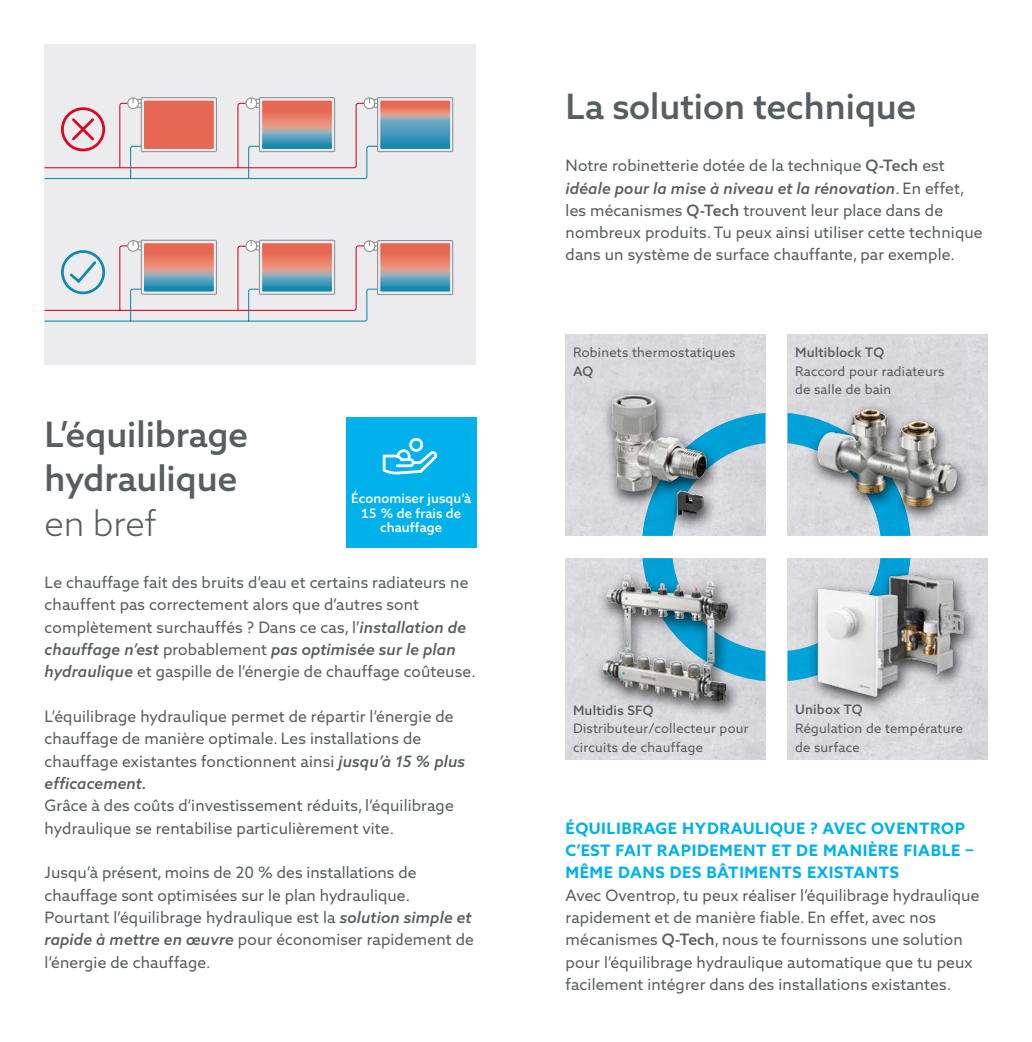
<style>
.page{position:relative;width:1032px;height:1042px;background:#fff}
.page>*{position:absolute;margin:0;border:0;box-sizing:border-box;transform-origin:0 0}
.t1{font:500 35px/44.6px "Azo Sans 2";color:#575e62}
.t2{font:300 35px "Azo Sans 2";color:#575e62}
.t3{font:15.75px/22.4px "Azo Sans 2";letter-spacing:.01em;color:#575e62}
.t4{font:700 15.75px/22.4px "Azo Sans 2";letter-spacing:.035em;color:#00b1eb}
.t5{font:13.12px/18.6px "Azo Sans 2";letter-spacing:.02em;color:#575e62}
.t6{font:500 13.12px/14.9px "Azo Sans 2";letter-spacing:.01em;color:#fff;text-align:center}
.t7{font:500 13.12px "Azo Sans 2";letter-spacing:.02em;color:#575e62}
.s1{font-weight:500;font-style:italic}
.s2{font-weight:500}
</style>
<div class="page">
<svg style="left:642px;top:413px;width:268px;height:268px"></svg>
<div style="left:808px;top:402px;width:163px;height:121px;background:#000;opacity:.75"></div>
<img style="left:816px;top:405px;width:143px;height:105px">
<div style="left:601px;top:388px;width:120px;height:144px;background:#000;opacity:.75"></div>
<img style="left:612px;top:395px;width:95px;height:96px">
<div style="left:593px;top:567px;width:149px;height:151px;background:#000;opacity:.75"></div>
<img style="left:603px;top:574px;width:62px;height:120px">
<div style="left:808px;top:568px;width:170px;height:145px;background:#000;opacity:.75"></div>
<img style="left:814px;top:569px;width:153px;height:135px">
<div style="left:45px;top:45px;width:431px;height:320px;background:#ececef"></div>
<div style="left:377px;top:97px;width:76px;height:55px;border:1px solid #8b9296"></div>
<div style="left:363px;top:97px;width:12px;height:12px;border:1px solid #8b9296;border-radius:50%"></div>
<div style="left:127px;top:97px;width:12px;height:12px;border:1px solid #8b9296;border-radius:50%"></div>
<div style="left:245px;top:97px;width:12px;height:12px;border:1px solid #8b9296;border-radius:50%"></div>
<svg style="left:45px;top:98px;width:405px;height:81px"></svg>
<div style="left:61px;top:107px;width:44px;height:44px;border:3px solid #db0720;border-radius:50%"></div>
<div style="left:377px;top:240px;width:76px;height:55px;border:1px solid #8b9296"></div>
<svg style="left:45px;top:240px;width:405px;height:82px"></svg>
<div style="left:346px;top:417px;width:130px;height:130px;background:#00b1eb"></div>
<h1 class="t1" style="left:45px;top:412px;width:205px">L’équilibrage hydraulique</h1>
<h1 class="t2" style="left:45px;top:502px;width:113px">en bref</h1>
<p class="t3" style="left:45px;top:571px;width:433px">Le chauffage fait des bruits d’eau et certains radiateurs ne chauffent pas correctement alors que d’autres sont complètement surchauffés ? Dans ce cas, l’<span class="s1">installation de chauffage n’est</span> probablement <span class="s1">pas optimisée sur le plan hydraulique</span> et gaspille de l’énergie de chauffage coûteuse.</p>
<p class="t3" style="left:45px;top:705px;width:422px">L’équilibrage hydraulique permet de répartir l’énergie de chauffage de manière optimale. Les installations de chauffage existantes fonctionnent ainsi <span class="s1">jusqu’à 15 % plus efficacement.</span></p>
<p class="t3" style="left:45px;top:794px;width:410px">Grâce à des coûts d’investissement réduits, l’équilibrage hydraulique se rentabilise particulièrement vite.</p>
<p class="t3" style="left:45px;top:861px;width:431px">Jusqu’à présent, moins de 20 % des installations de chauffage sont optimisées sur le plan hydraulique.<br>Pourtant l’équilibrage hydraulique est la <span class="s1">solution simple et rapide à mettre en œuvre</span> pour économiser rapidement de l’énergie de chauffage.</p>
<p class="t6" style="left:351px;top:491px;width:122px">Économiser jusqu‘à<br>15 % de frais de chauffage</p>
<h1 class="t1" style="left:566px;top:85px;width:352px">La solution technique</h1>
<p class="t3" style="left:566px;top:154px;width:418px">Notre robinetterie dotée de la technique <span class="s2">Q-Tech</span> est <span class="s1">idéale pour la mise à niveau et la rénovation</span>. En effet, les mécanismes <span class="s2">Q-Tech</span> trouvent leur place dans de nombreux produits. Tu peux ainsi utiliser cette technique dans un système de surface chauffante, par exemple.</p>
<p class="t5" style="left:573px;top:343px;width:164px">Robinets thermostatiques</p>
<p class="t7" style="left:573px;top:363px;width:22px">AQ</p>
<p class="t7" style="left:795px;top:345px;width:91px">Multiblock TQ</p>
<p class="t5" style="left:795px;top:362px;width:151px">Raccord pour radiateurs de salle de bain</p>
<p class="t7" style="left:573px;top:702px;width:82px">Multidis SFQ</p>
<p class="t5" style="left:573px;top:719px;width:177px">Distributeur/collecteur pour circuits de chauffage</p>
<p class="t7" style="left:795px;top:702px;width:69px">Unibox TQ</p>
<p class="t5" style="left:795px;top:719px;width:169px">Régulation de température de surface</p>
<p class="t4" style="left:566px;top:817px;width:410px">ÉQUILIBRAGE HYDRAULIQUE ? AVEC OVENTROP<br>C’EST FAIT RAPIDEMENT ET DE MANIÈRE FIABLE –<br>MÊME DANS DES BÂTIMENTS EXISTANTS</p>
<p class="t3" style="left:566px;top:884px;width:415px">Avec Oventrop, tu peux réaliser l’équilibrage hydraulique rapidement et de manière fiable. En effet, avec nos mécanismes <span class="s2">Q-Tech</span>, nous te fournissons une solution pour l’équilibrage hydraulique automatique que tu peux facilement intégrer dans des installations existantes.</p>
</div>
